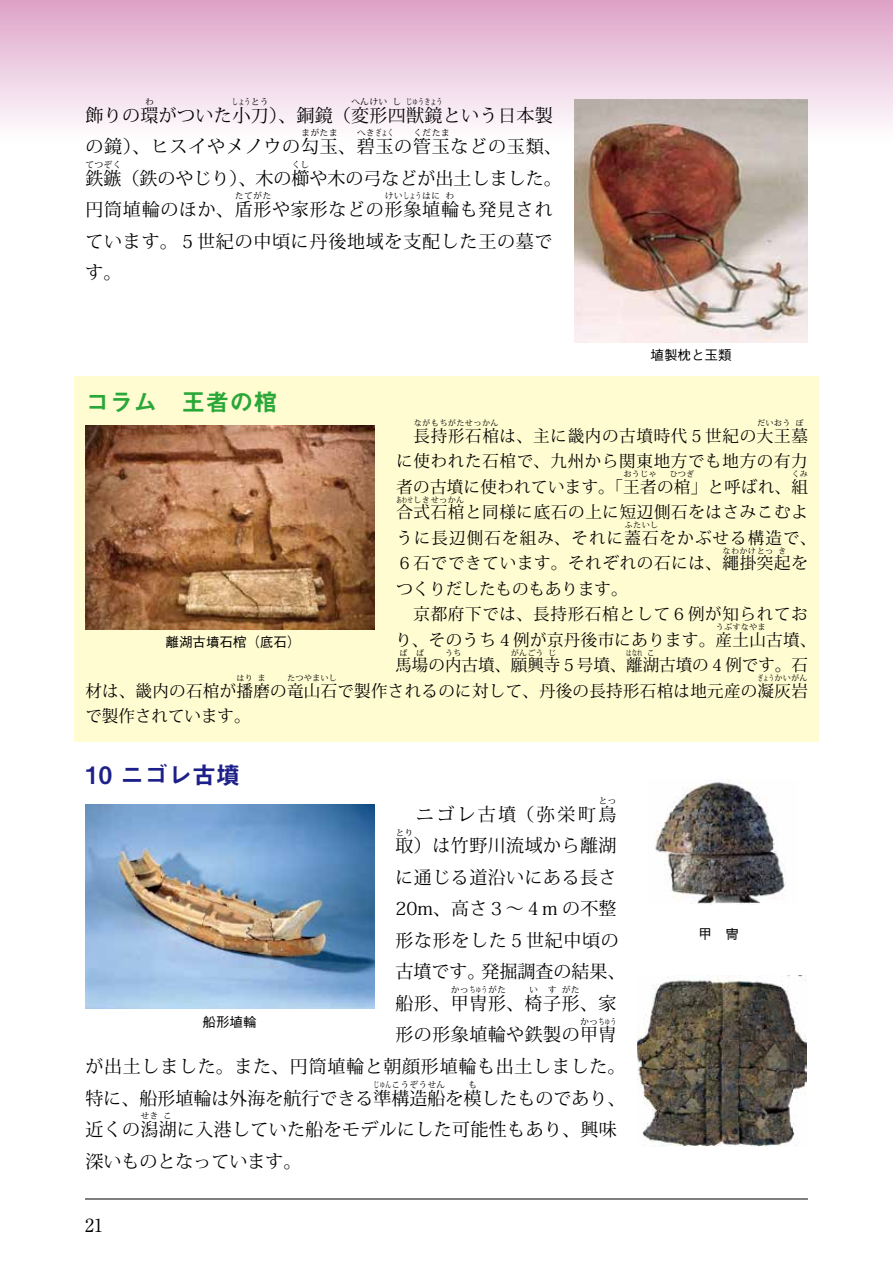
<style>
.page{position:relative;width:893px;height:1263px;background:#fff}
.page>*{position:absolute;margin:0;border:0;box-sizing:border-box;transform-origin:0 0}
.t1{font:24px "Midashi Go Upr MB31";color:#2aa738}
.t2{font:24px "Midashi Go Upr MB31";color:#1d2088}
.t3{font:18px/31.5px "Koz Min Pro";letter-spacing:.025em;color:#000}
.t4{font:18px/31.5px "Koz Min Pro";color:#000}
.t5{font:18px "Koz Min Pro";letter-spacing:.14em;color:#000}
.t6{font:18px "Ryumin Upr";color:#000}
.t7{font:16.5px/25.5px "Koz Min Pro";letter-spacing:.04em;color:#000}
.t8{font:16.5px/25.5px "Koz Min Pro";letter-spacing:.02em;color:#000}
.t9{font:16.5px "Koz Min Pro";color:#000}
.t10{font:16.5px "Koz Min Pro";letter-spacing:.065em;color:#000}
.t11{font:500 13.5px "Gothic BBB Pro";color:#000}
.t12{font:9px "Koz Min Pro";color:#000}
.t13{font:9px "Koz Min Pro";color:#000;scale:.67 1}
.t14{font:8.25px "Koz Min Pro";letter-spacing:.01em;color:#000}
.t15{font:8.25px "Koz Min Pro";letter-spacing:.01em;color:#000;scale:.67 1}
.t16{font:8.25px "Koz Min Pro";letter-spacing:.035em;color:#000}
</style>
<div class="page">
<div style="left:0;top:0;width:893px;height:145px;background:linear-gradient(to bottom,#dea2c8,#fff)"></div>
<hr style="left:85px;top:1199px;width:723px;height:1px;background:#000">
<div style="left:74px;top:376px;width:744px;height:366px;background:#fffcd1"></div>
<img style="left:85px;top:425px;width:289px;height:204px">
<img style="left:85px;top:804px;width:289px;height:204px">
<img style="left:574px;top:100px;width:234px;height:243px">
<img style="left:638px;top:975px;width:169px;height:171px">
<img style="left:655px;top:779px;width:131px;height:126px">
<p class="t12" style="left:145px;top:95px;width:11px">わ</p>
<p class="t13" style="left:232px;top:95px;width:56px">しょうとう</p>
<p class="t12" style="left:351px;top:95px;width:38px">へんけい</p>
<p class="t12" style="left:392px;top:95px;width:11px">し</p>
<p class="t13" style="left:406px;top:95px;width:56px">じゅうきょう</p>
<p class="t3" style="left:85px;top:130px;width:478px">の鏡）、ヒスイやメノウの勾玉、碧玉の管玉などの玉類、</p>
<p class="t3" style="left:85px;top:99px;width:469px">飾りの環がついた小刀）、銅鏡（変形四獣鏡という日本製</p>
<p class="t12" style="left:301px;top:127px;width:38px">まがたま</p>
<p class="t12" style="left:357px;top:127px;width:38px">へきぎょく</p>
<p class="t12" style="left:413px;top:127px;width:38px">くだたま</p>
<p class="t4" style="left:85px;top:162px;width:478px">鉄鏃（鉄のやじり）、木の櫛や木の弓などが出土しました。</p>
<p class="t12" style="left:85px;top:158px;width:38px">てつぞく</p>
<p class="t12" style="left:291px;top:158px;width:20px">くし</p>
<p class="t3" style="left:85px;top:193px;width:469px">円筒埴輪のほか、盾形や家形などの形象埴輪も発見され</p>
<p class="t12" style="left:235px;top:190px;width:38px">たてがた</p>
<p class="t12" style="left:385px;top:190px;width:57px">けいしょうはに</p>
<p class="t12" style="left:445px;top:190px;width:11px">わ</p>
<p class="t3" style="left:85px;top:225px;width:469px">ています。５世紀の中頃に丹後地域を支配した王の墓です。</p>
<h1 class="t1" style="left:85px;top:382px;width:194px">コラム　王者の棺</h1>
<p class="t11" style="left:650px;top:344px;width:82px">埴製枕と玉類</p>
<p class="t16" style="left:414px;top:417px;width:87px">ながもちがたせっかん</p>
<p class="t14" style="left:757px;top:417px;width:35px">だいおう</p>
<p class="t14" style="left:795px;top:417px;width:10px">ぼ</p>
<p class="t7" style="left:396px;top:448px;width:413px">に使われた石棺で、九州から関東地方でも地方の有力者の古墳に使われています。「王者の棺」と呼ばれ、組</p>
<p class="t7" style="left:414px;top:422px;width:396px">長持形石棺は、主に畿内の古墳時代５世紀の大王墓</p>
<p class="t14" style="left:623px;top:468px;width:35px">おうじゃ</p>
<p class="t14" style="left:670px;top:468px;width:26px">ひつぎ</p>
<p class="t14" style="left:791px;top:468px;width:18px">くみ</p>
<p class="t7" style="left:396px;top:499px;width:413px">合式石棺と同様に底石の上に短辺側石をはさみこむよ</p>
<p class="t15" style="left:396px;top:494px;width:103px">あわせしきせっかん</p>
<p class="t10" style="left:396px;top:526px;width:421px">うに長辺側石を組み、それに蓋石をかぶせる構造で、</p>
<p class="t14" style="left:625px;top:519px;width:35px">ふたいし</p>
<p class="t7" style="left:396px;top:550px;width:413px">６石でできています。それぞれの石には、繩掛突起を</p>
<p class="t14" style="left:722px;top:545px;width:52px">なわかけとっ</p>
<p class="t14" style="left:778px;top:545px;width:10px">き</p>
<p class="t8" style="left:395px;top:575px;width:422px">つくりだしたものもあります。<br>　京都府下では、長持形石棺として６例が知られており、そのうち４例が京丹後市にあります。産土山古墳、</p>
<p class="t14" style="left:716px;top:621px;width:52px">うぶすなやま</p>
<p class="t9" style="left:395px;top:653px;width:414px">馬場の内古墳、願興寺５号墳、離湖古墳の４例です。石</p>
<p class="t11" style="left:165px;top:631px;width:136px">離湖古墳石棺（底石）</p>
<p class="t14" style="left:400px;top:647px;width:26px">ば ば</p>
<p class="t14" style="left:445px;top:647px;width:18px">うち</p>
<p class="t14" style="left:511px;top:647px;width:35px">がんごう</p>
<p class="t14" style="left:548px;top:647px;width:10px">じ</p>
<p class="t15" style="left:626px;top:647px;width:26px">はなれ</p>
<p class="t14" style="left:647px;top:647px;width:10px">こ</p>
<p class="t8" style="left:85px;top:677px;width:724px">材は、畿内の石棺が播磨の竜山石で製作されるのに対して、丹後の長持形石棺は地元産の凝灰岩</p>
<p class="t14" style="left:237px;top:672px;width:18px">はり</p>
<p class="t14" style="left:257px;top:672px;width:10px">ま</p>
<p class="t14" style="left:287px;top:672px;width:52px">たつやまいし</p>
<p class="t15" style="left:758px;top:672px;width:76px">ぎょうかいがん</p>
<p class="t9" style="left:85px;top:704px;width:167px">で製作されています。</p>
<h1 class="t2" style="left:85px;top:756px;width:156px">10 ニゴレ古墳</h1>
<p class="t12" style="left:599px;top:794px;width:20px">とっ</p>
<p class="t3" style="left:395px;top:829px;width:223px">取）は竹野川流域から離湖</p>
<p class="t5" style="left:395px;top:802px;width:223px">　ニゴレ古墳（弥栄町鳥</p>
<p class="t12" style="left:395px;top:826px;width:20px">とり</p>
<p class="t3" style="left:395px;top:861px;width:232px">に通じる道沿いにある長さ<br>20m、高さ３～４m の不整形な形をした５世紀中頃の古墳です。発掘調査の結果、船形、甲冑形、椅子形、家</p>
<p class="t12" style="left:451px;top:983px;width:57px">かっちゅうがた</p>
<p class="t12" style="left:529px;top:983px;width:11px">い</p>
<p class="t12" style="left:548px;top:983px;width:11px">す</p>
<p class="t12" style="left:562px;top:983px;width:20px">がた</p>
<p class="t3" style="left:395px;top:1018px;width:223px">形の形象埴輪や鉄製の甲冑</p>
<p class="t11" style="left:203px;top:1011px;width:55px">船形埴輪</p>
<p class="t12" style="left:580px;top:1015px;width:38px">かっちゅう</p>
<p class="t4" style="left:85px;top:1050px;width:542px">が出土しました。また、円筒埴輪と朝顔形埴輪も出土しました。特に、船形埴輪は外海を航行できる準構造船を模したものであり、</p>
<p class="t13" style="left:373px;top:1078px;width:109px">じゅんこうぞうせん</p>
<p class="t12" style="left:468px;top:1078px;width:11px">も</p>
<p class="t3" style="left:85px;top:1113px;width:533px">近くの潟湖に入港していた船をモデルにした可能性もあり、興味</p>
<p class="t12" style="left:140px;top:1109px;width:20px">せき</p>
<p class="t12" style="left:163px;top:1109px;width:11px">こ</p>
<p class="t4" style="left:85px;top:1144px;width:218px">深いものとなっています。</p>
<p class="t6" style="left:85px;top:1211px;width:19px">21</p>
<p class="t11" style="left:698px;top:923px;width:42px">甲　冑</p>
</div>
